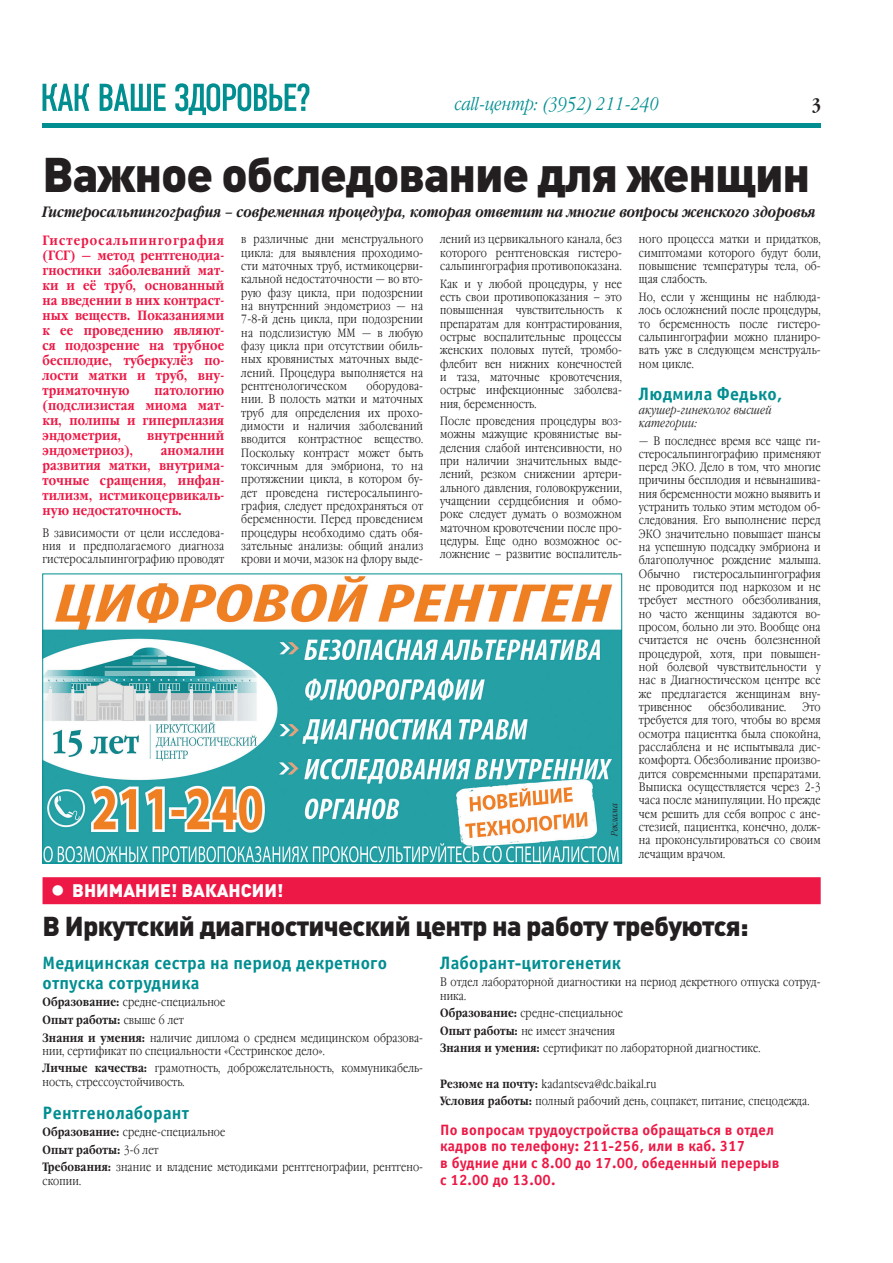
<style>
.page{position:relative;width:893px;height:1263px;background:#fff}
.page>*{position:absolute;margin:0;border:0;box-sizing:border-box;transform-origin:0 0}
.t1{font:900 48px "DIN Cyr";letter-spacing:-.025em;color:#231f20}
.t2{font:900 27px "DIN Cyr";letter-spacing:-.025em;color:#231f20}
.t3{font:700 18px/20px "Officina Sans C";letter-spacing:.01em;color:#008e91}
.t4{font:italic 300 18px "Garamond Narrow C";color:#008e91}
.t5{font:900 18px "DIN Cyr";letter-spacing:.09em;color:#fff}
.t6{font:700 18px "Garamond Narrow C";color:#231f20}
.t7{font:700 15px/16.6px "Officina Sans C";letter-spacing:.01em;color:#ed1845}
.t8{font:italic 700 15px "Garamond Narrow C";letter-spacing:.01em;color:#231f20}
.t9{font:700 13.5px/15px "Garamond Narrow C";letter-spacing:.01em;color:#ed1845;text-align:justify}
.t10{font:300 12px/13.4px "Garamond Narrow C";letter-spacing:.01em;color:#231f20;text-align:justify}
.t11{font:italic 300 12px/13.4px "Garamond Narrow C";letter-spacing:.01em;color:#231f20}
.t12{font:italic 300 9px "Garamond Narrow C";color:#231f20}
.s1{font-weight:700}
</style>
<div class="page">
<div style="left:43px;top:123px;width:778px;height:5px;background:#008e91"></div>
<svg style="left:43px;top:83px;width:266px;height:32px"></svg>
<img style="left:45px;top:576px;width:575px;height:285px">
<div style="left:43px;top:574px;width:579px;height:289px;border:1px solid #008e91"></div>
<div style="left:43px;top:877px;width:778px;height:27px;background:#ed1845"></div>
<h3 class="t4" style="left:454px;top:94px;width:206px">call-центр: (3952) 211-240</h3>
<h3 class="t6" style="left:812px;top:95px;width:10px">3</h3>
<h1 class="t1" style="left:43px;top:142px;width:769px">Важное обследование для женщин</h1>
<p class="t8" style="left:43px;top:204px;width:774px">Гистеросальпингография – современная процедура, которая ответит на многие вопросы женского здоровья</p>
<p class="t9" style="left:43px;top:233px;width:183px">Гистеросальпингография (ГСГ) — метод рентгенодиа&shy;гностики заболеваний мат&shy;ки и её труб, основанный на введении в них контраст&shy;ных веществ. Показаниями к ее проведению являют&shy;ся подозрение на трубное бесплодие, туберкулёз по&shy;лости матки и труб, вну&shy;триматочную</p>
<p class="t10" style="left:440px;top:233px;width:183px">лений из цервикального канала, без которого рентгеновская гистеро&shy;сальпингография противопоказана.</p>
<p class="t10" style="left:440px;top:277px;width:183px">Как и у любой процедуры, у нее есть свои противопоказания – это повышенная чувствительность к препаратам для контрастирования, острые воспалительные процессы женских половых путей, тромбо&shy;флебит вен нижних конечностей и таза, маточные кровотечения, острые инфекционные заболева&shy;ния, беременность.</p>
<p class="t10" style="left:440px;top:415px;width:183px">После проведения процедуры воз&shy;можны мажущие кровянистые вы&shy;деления слабой интенсивности, но при наличии значительных выде&shy;лений, резком снижении артери&shy;ального давления, головокружении, учащении сердцебиения и обмо&shy;роке следует думать о возможном маточном кровотечении после про&shy;цедуры. Еще одно возможное ос&shy;ложнение – развитие воспалитель-</p>
<p class="t10" style="left:639px;top:233px;width:183px">ного процесса матки и придатков, симптомами которого будут боли, повышение температуры тела, об&shy;щая слабость.</p>
<p class="t10" style="left:639px;top:291px;width:183px">Но, если у женщины не наблюда&shy;лось осложнений после процедуры, то беременность после гистеро&shy;сальпингографии можно планиро&shy;вать уже в следующем менструаль&shy;ном цикле.</p>
<h3 class="t3" style="left:639px;top:385px;width:145px">Людмила Федько,</h3>
<p class="t11" style="left:639px;top:403px;width:134px">акушер-гинеколог высшей категории:</p>
<p class="t10" style="left:639px;top:434px;width:183px">— В последнее время все чаще ги&shy;стеросальпингографию применяют перед ЭКО. Дело в том, что многие причины бесплодия и невынашива&shy;ния беременности можно выявить и устранить только этим методом об&shy;следования. Его выполнение перед ЭКО значительно повышает шансы на успешную подсадку эмбриона и благополучное рождение малыша.<br>Обычно гистеросальпингография не проводится под наркозом и не требует местного обезболивания, но часто женщины задаются во&shy;просом, больно ли это. Вообще она считается не очень болезненной процедурой, хотя, при повышен&shy;ной болевой чувствительности у нас в Диагностическом центре все же предлагается женщинам вну&shy;тривенное</p>
<p class="t10" style="left:241px;top:233px;width:183px">в различные дни менструального цикла: для выявления проходимо&shy;сти маточных труб, истмикоцерви&shy;кальной недостаточности — во вто&shy;рую фазу цикла, при подозрении на внутренний эндометриоз — на 7-8-й день цикла, при подозрении на подслизистую ММ — в любую фазу цикла при отсутствии обиль&shy;ных кровянистых маточных выде&shy;лений. Процедура выполняется на рентгенологическом</p>
<p class="t10" style="left:241px;top:380px;width:183px;text-indent:125px">оборудова&shy;нии. В полость матки и маточных труб для определения их прохо&shy;димости и наличия заболеваний вводится контрастное вещество.<br>Поскольку контраст может быть токсичным для эмбриона, то на протяжении цикла, в котором бу&shy;дет проведена гистеросальпинго&shy;графия, следует предохраняться от беременности. Перед проведением процедуры необходимо сдать обя&shy;зательные анализы: общий анализ крови и мочи, мазок на флору выде-</p>
<p class="t9" style="left:43px;top:383px;width:183px;text-indent:112px">патологию (подслизистая миома мат&shy;ки, полипы и гиперплазия эндометрия,</p>
<p class="t9" style="left:147px;top:428px;width:78px">внутренний</p>
<p class="t9" style="left:43px;top:443px;width:93px">эндометриоз),</p>
<p class="t9" style="left:43px;top:443px;width:183px;text-indent:118px">аномалии развития матки, внутрима&shy;точные сращения, инфан&shy;тилизм, истмикоцервикаль&shy;ную недостаточность.</p>
<p class="t10" style="left:43px;top:526px;width:183px">В зависимости от цели исследова&shy;ния и предполагаемого диагноза гистеросальпингографию проводят</p>
<p class="t10" style="left:708px;top:700px;width:79px">обезболивание.</p>
<p class="t10" style="left:639px;top:700px;width:183px;text-indent:164px">Это требуется для того, чтобы во время осмотра пациентка была спокойна, расслаблена и не испытывала дис&shy;комфорта. Обезболивание произво&shy;дится современными препаратами.<br>Выписка осуществляется через 2-3 часа после манипуляции. Но прежде чем решить для себя вопрос с ане&shy;стезией, пациентка, конечно, долж&shy;на проконсультироваться со своим лечащим врачом.</p>
<p class="t12" style="left:609px;top:836px;width:34px;rotate:-90deg">Реклама</p>
<h3 class="t5" style="left:72px;top:878px;width:213px">Внимание! Вакансии!</h3>
<h2 class="t2" style="left:43px;top:908px;width:708px">В Иркутский диагностический центр на работу требуются:</h2>
<h3 class="t3" style="left:43px;top:953px;width:346px">Медицинская сестра на период декретного отпуска сотрудника</h3>
<p class="t10" style="left:43px;top:994px;width:382px;line-height:17.5px;text-align:left"><span class="s1">Образование:</span> средне-специальное<br><span class="s1">Опыт работы:</span> свыше 6 лет<br><span class="s1">Знания и умения:</span> наличие диплома о среднем медицинском образова-</p>
<p class="t10" style="left:43px;top:1042px;width:382px;line-height:17.5px">нии, сертификат по специальности «Сестринское дело».<br><span class="s1">Личные качества:</span> грамотность, доброжелательность, коммуникабель-</p>
<p class="t10" style="left:43px;top:1075px;width:144px">ность, стрессоустойчивость.</p>
<h3 class="t3" style="left:43px;top:1103px;width:148px">Рентгенолаборант</h3>
<p class="t10" style="left:43px;top:1123px;width:382px;line-height:17.5px;text-align:left"><span class="s1">Образование:</span> средне-специальное<br><span class="s1">Опыт работы:</span> 3-6 лет<br><span class="s1">Требования:</span> знание и владение методиками рентгенографии, рентгено-</p>
<p class="t10" style="left:43px;top:1174px;width:40px">скопии.</p>
<h3 class="t3" style="left:440px;top:953px;width:182px">Лаборант-цитогенетик</h3>
<p class="t10" style="left:440px;top:976px;width:382px">В отдел лабораторной диагностики на период декретного отпуска сотруд&shy;ника.</p>
<p class="t10" style="left:440px;top:1005px;width:322px;line-height:17.5px;text-align:left"><span class="s1">Образование:</span> средне-специальное<br><span class="s1">Опыт работы:</span> не имеет значения<br><span class="s1">Знания и умения:</span> сертификат по лабораторной диагностике.</p>
<p class="t10" style="left:440px;top:1075px;width:371px;line-height:17.5px"><span class="s1">Резюме на почту:</span> kadantseva@dc.baikal.ru<br><span class="s1">Условия работы:</span> полный рабочий день, соцпакет, питание, спецодежда.</p>
<p class="t7" style="left:440px;top:1121px;width:341px">По вопросам трудоустройства обращаться в отдел кадров по телефону: 211-256, или в каб. 317<br>в будние дни с 8.00 до 17.00, обеденный перерыв с 12.00 до 13.00.</p>
</div>
